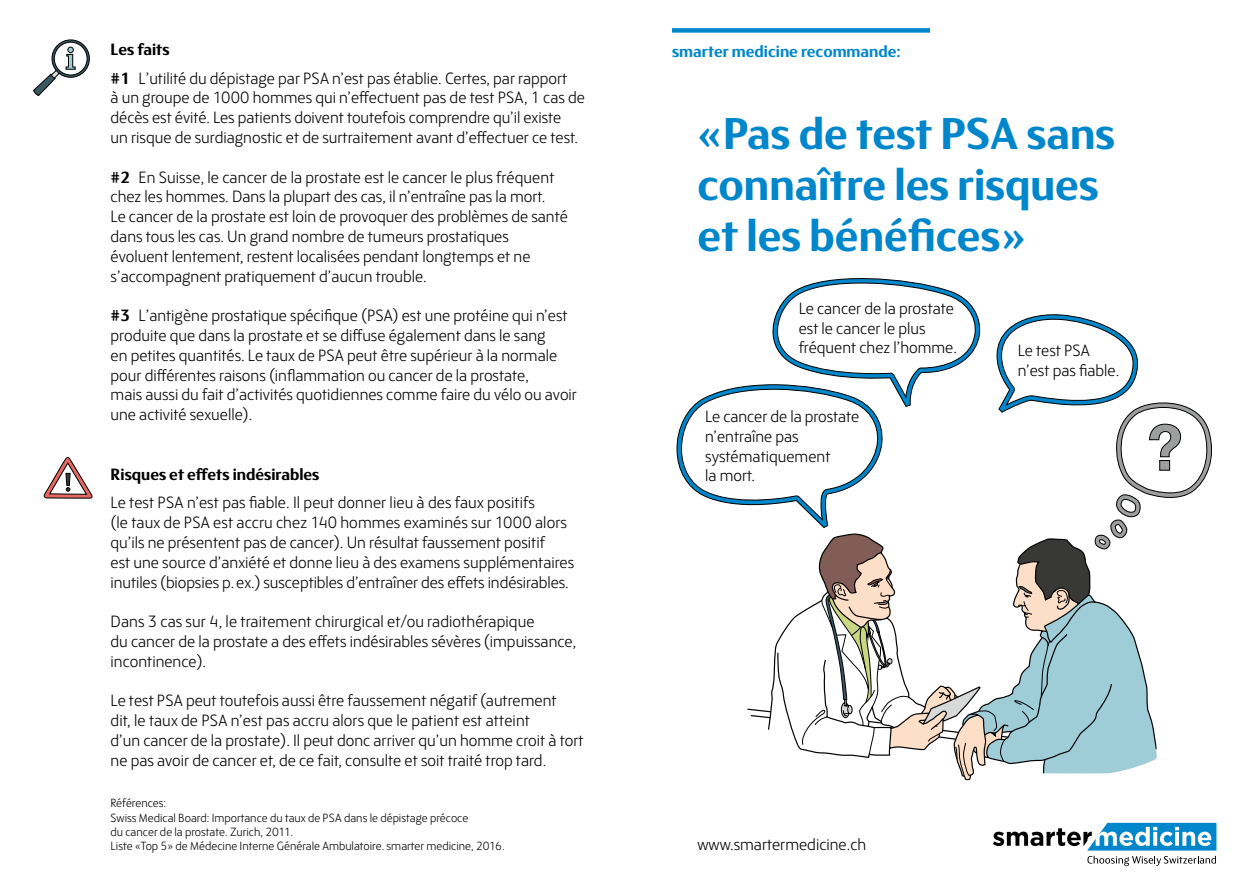
<style>
.page{position:relative;width:1259px;height:893px;background:#fff}
.page>*{position:absolute;margin:0;border:0;box-sizing:border-box;transform-origin:0 0}
.Titel_1_SM{font:700 45px/51px "FS Blake";color:#0086ca}
.FT_11_SM{font:300 16.5px/19.8px "FS Blake";color:#000}
.Titel_3_SM{font:700 16.5px "FS Blake";color:#000}
.t1{font:700 16.5px "FS Blake";color:#0086ca}
.FT_11_SM-2{font:300 12px/14.4px "FS Blake";color:#000}
.s1{font-weight:700}
</style>
<div class="page">
<div style="left:672px;top:28px;width:258px;height:5px;background:#0086ca"></div>
<svg style="left:33px;top:39px;width:57px;height:57px"></svg>
<svg style="left:43px;top:457px;width:50px;height:42px"></svg>
<svg style="left:993px;top:823px;width:223px;height:43px"></svg>
<svg style="left:676px;top:278px;width:536px;height:502px"></svg>
<p class="Titel_3_SM" style="left:111px;top:37px;width:61px">Les faits</p>
<p class="FT_11_SM" style="left:111px;top:67px;width:476px"><span class="s1">#1</span> L’utilité du dépistage par PSA n’est pas établie. Certes, par rapport<br>à un groupe de 1000 hommes qui n’effectuent pas de test PSA, 1 cas de décès est évité. Les patients doivent toutefois comprendre qu’il existe<br>un risque de surdiagnostic et de surtraitement avant d’effectuer ce test.</p>
<p class="FT_11_SM" style="left:111px;top:166px;width:459px"><span class="s1">#2</span> En Suisse, le cancer de la prostate est le cancer le plus fréquent chez les hommes. Dans la plupart des cas, il n’entraîne pas la mort.<br>Le cancer de la prostate est loin de provoquer des problèmes de santé dans tous les cas. Un grand nombre de tumeurs prostatiques évoluent lentement, restent localisées pendant longtemps et ne s’accompagnent pratiquement d’aucun trouble.</p>
<p class="FT_11_SM" style="left:111px;top:305px;width:468px"><span class="s1">#3</span> L’antigène prostatique spécifique (PSA) est une protéine qui n’est produite que dans la prostate et se diffuse également dans le sang<br>en petites quantités. Le taux de PSA peut être supérieur à la normale pour différentes raisons (inflammation ou cancer de la prostate,<br>mais aussi du fait d’activités quotidiennes comme faire du vélo ou avoir une activité sexuelle).</p>
<p class="Titel_3_SM" style="left:111px;top:462px;width:210px">Risques et effets indésirables</p>
<p class="FT_11_SM" style="left:111px;top:492px;width:465px">Le test PSA n’est pas fiable. Il peut donner lieu à des faux positifs<br>(le taux de PSA est accru chez 140 hommes examinés sur 1000 alors qu’ils ne présentent pas de cancer). Un résultat faussement positif<br>est une source d’anxiété et donne lieu à des examens supplémentaires inutiles (biopsies p.ex.) susceptibles d’entraîner des effets indésirables.</p>
<p class="FT_11_SM" style="left:111px;top:611px;width:467px">Dans 3 cas sur 4, le traitement chirurgical et/ou radiothérapique<br>du cancer de la prostate a des effets indésirables sévères (impuissance, incontinence).</p>
<p class="FT_11_SM" style="left:111px;top:690px;width:474px">Le test PSA peut toutefois aussi être faussement négatif (autrement<br>dit, le taux de PSA n’est pas accru alors que le patient est atteint<br>d’un cancer de la prostate). Il peut donc arriver qu’un homme croit à tort ne pas avoir de cancer et, de ce fait, consulte et soit traité trop tard.</p>
<p class="FT_11_SM-2" style="left:111px;top:795px;width:57px">Références:</p>
<p class="FT_11_SM-2" style="left:111px;top:810px;width:359px">Swiss Medical Board: Importance du taux de PSA dans le dépistage précoce du cancer de la prostate. Zurich, 2011.</p>
<p class="FT_11_SM-2" style="left:111px;top:838px;width:395px">Liste «Top 5» de Médecine Interne Générale Ambulatoire. smarter medicine, 2016.</p>
<p class="t1" style="left:672px;top:39px;width:230px">smarter medicine recommande:</p>
<p class="Titel_1_SM" style="left:697px;top:106px;width:419px">«Pas de test PSA sans connaître les risques et les bénéfices»</p>
<p class="FT_11_SM" style="left:798px;top:297px;width:160px">Le cancer de la prostate est le cancer le plus fréquent chez l’homme.</p>
<p class="FT_11_SM" style="left:705px;top:405px;width:156px">Le cancer de la prostate n’entraîne pas systématiquement<br>la mort.</p>
<p class="FT_11_SM" style="left:1018px;top:339px;width:103px">Le test PSA n’est pas fiable.</p>
<p class="FT_11_SM" style="left:697px;top:834px;width:170px">www.smartermedicine.ch</p>
</div>
